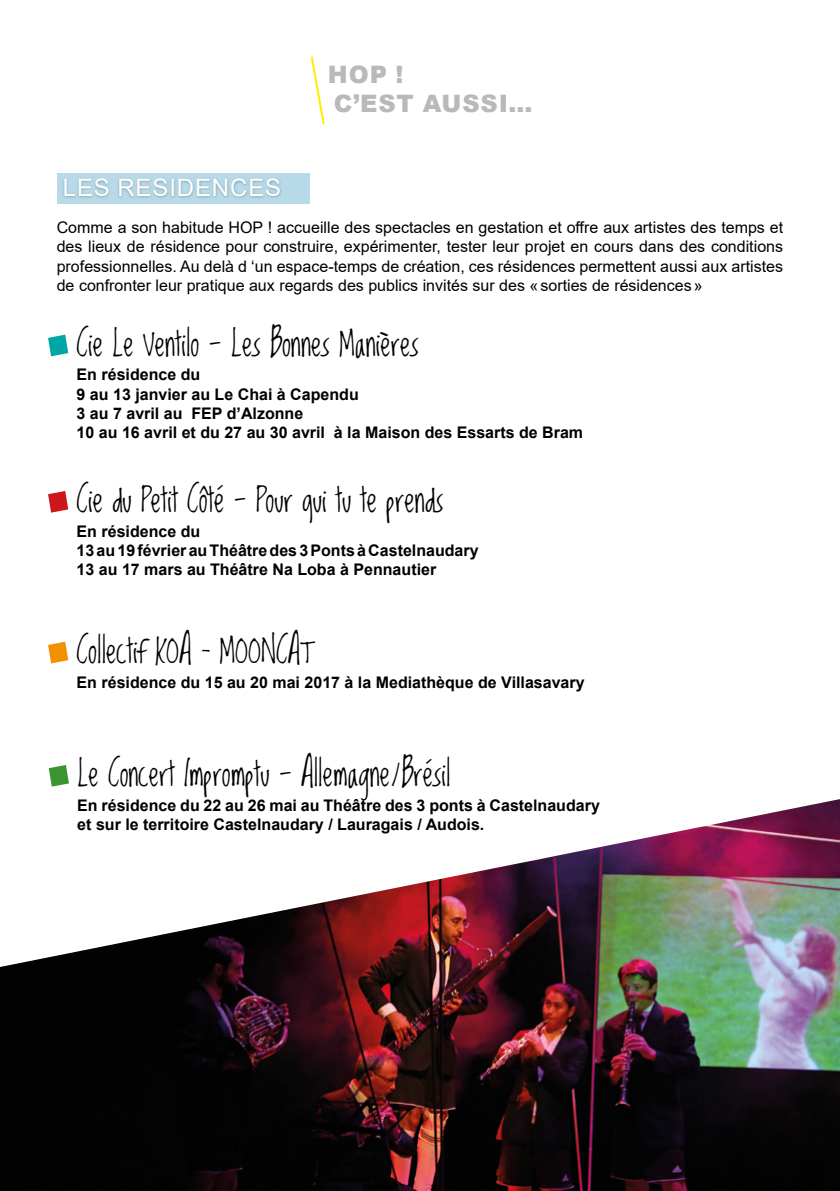
<style>
.page{position:relative;width:840px;height:1191px;background:#fff}
.page>*{position:absolute;margin:0;border:0;box-sizing:border-box;transform-origin:0 0}
.t1{font:30px "Lovedbythe King";color:#000}
.t2{font:900 24px/28.8px "Arial";letter-spacing:.035em;color:#b9b9b9}
.t3{font:24px "Arial";letter-spacing:.035em;color:#fff}
.t4{font:700 16px/19.2px "Arial";color:#000}
.t5{font:16px/19.2px "Arial";color:#000;text-align:justify}
</style>
<div class="page">
<img style="left:0;top:799px;width:839px;height:392px">
<svg style="left:48px;top:335px;width:20px;height:21px"></svg>
<svg style="left:48px;top:491px;width:20px;height:21px"></svg>
<svg style="left:49px;top:765px;width:20px;height:21px"></svg>
<svg style="left:48px;top:641px;width:20px;height:22px"></svg>
<div style="left:57px;top:173px;width:252px;height:31px;background:#b8dae8"></div>
<div style="left:62px;top:178px;width:220px;height:21px;background:#000;opacity:.26"></div>
<svg style="left:310px;top:56px;width:15px;height:69px"></svg>
<h2 class="t2" style="left:328px;top:59px;width:206px">HOP !<br>C’EST AUSSI...</h2>
<h2 class="t3" style="left:63px;top:171px;width:220px">LES RESI DENCES</h2>
<p class="t5" style="left:57px;top:218px;width:727px">Comme a son habitude HOP ! accueille des spectacles en gestation et offre aux artistes des temps et des lieux de résidence pour construire, expérimenter, tester leur projet en cours dans des conditions professionnelles. Au delà d ‘un espace-temps de création, ces résidences permettent aussi aux artistes de confronter leur pratique aux regards des publics invités sur des «sorties de résidences»</p>
<h1 class="t1" style="left:77px;top:328px;width:343px">Cie Le Ventilo - Les Bonnes Manières</h1>
<p class="t4" style="left:77px;top:365px;width:508px">En résidence du<br>9 au 13 janvier au Le Chai à Capendu<br>3 au 7 avril au FEP d’Alzonne<br>10 au 16 avril et du 27 au 30 avril à la Maison des Essarts de Bram</p>
<h1 class="t1" style="left:77px;top:484px;width:368px">Cie du Petit Côté - Pour qui tu te prends</h1>
<p class="t4" style="left:77px;top:522px;width:403px">En résidence du<br>13 au 19 février au Théâtre des 3 Ponts à Castelnaudary<br>13 au 17 mars au Théâtre Na Loba à Pennautier</p>
<h1 class="t1" style="left:77px;top:635px;width:236px">Collectif KOA – MOONCAT</h1>
<p class="t4" style="left:77px;top:672px;width:509px">En résidence du 15 au 20 mai 2017 à la Mediathèque de Villasavary</p>
<h1 class="t1" style="left:77px;top:758px;width:375px">Le Concert Impromptu - Allemagne/Brésil</h1>
<p class="t4" style="left:77px;top:795px;width:524px">En résidence du 22 au 26 mai au Théâtre des 3 ponts à Castelnaudary et sur le territoire Castelnaudary / Lauragais / Audois.</p>
</div>
